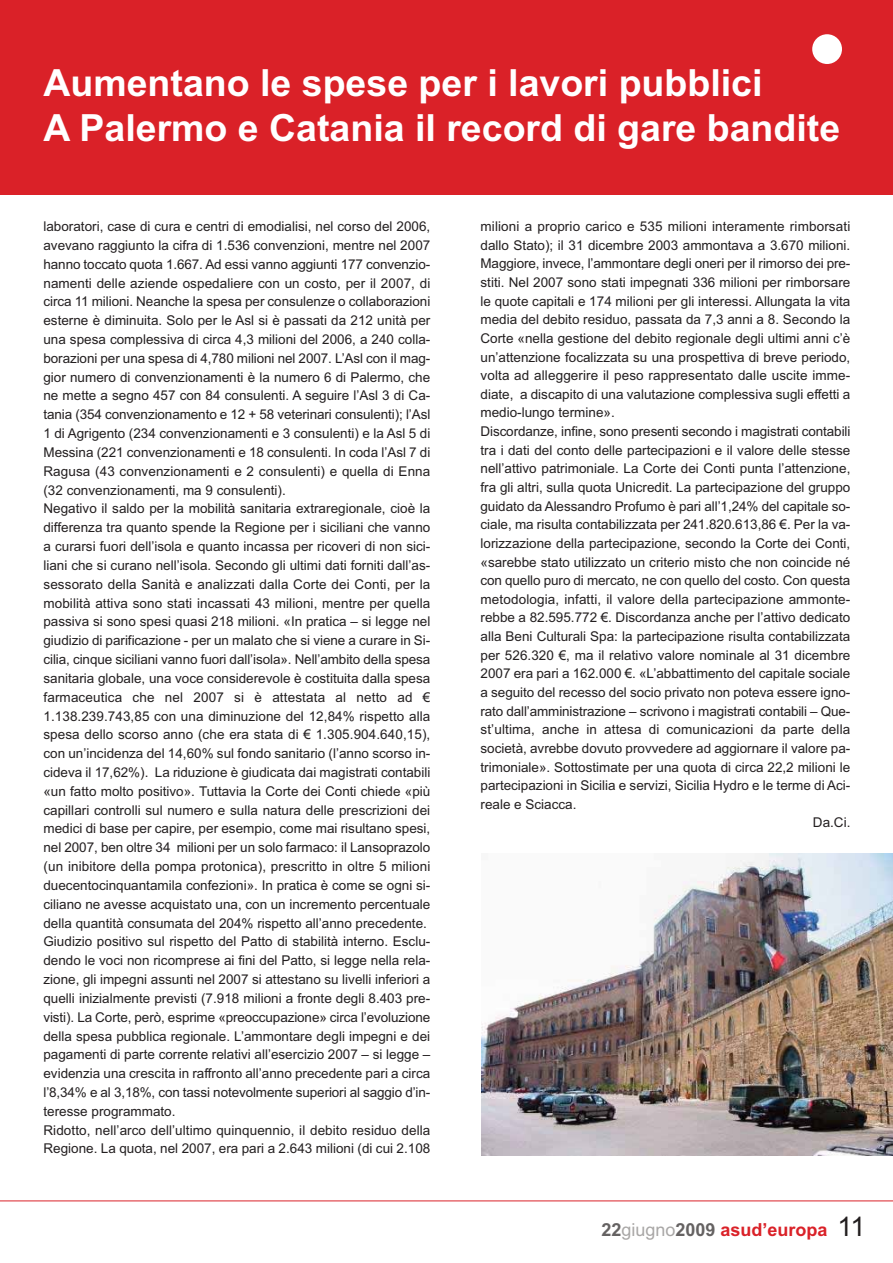
<style>
.page{position:relative;width:893px;height:1263px;background:#fff}
.page>*{position:absolute;margin:0;border:0;box-sizing:border-box;transform-origin:0 0}
.t1{font:700 37.5px/45px "Arial";color:#fff}
.t2{font:700 18px "Arial";color:#da2128}
.t3{font:13.5px/18.8px "Arial";color:#231f20}
.s1{color:#656262}
.s2{font-weight:400;color:#a9a7a6}
.s3{font-weight:400;font-size:27px;color:#231f20}
</style>
<div class="page">
<div style="left:0;top:0;width:892px;height:194px;background:#da2128"></div>
<hr style="left:0;top:1201px;width:892px;height:1px;background:#da2128">
<div style="left:812px;top:34px;width:30px;height:30px;background:#fff;border-radius:50%"></div>
<img style="left:481px;top:853px;width:411px;height:302px">
<h1 class="t1" style="left:43px;top:64px;width:798px">Aumentano le spese per i lavori pubblici<br>A Palermo e Catania il record di gare bandite</h1>
<p class="t3" style="left:43px;top:218px;width:388px">laboratori, case di cura e centri di emodialisi, nel corso del 2006, avevano raggiunto la cifra di 1.536 convenzioni, mentre nel 2007 hanno toccato quota 1.667. Ad essi vanno aggiunti 177 convenzio&shy;namenti delle aziende ospedaliere con un costo, per il 2007, di circa 11 milioni. Neanche la spesa per consulenze o collaborazioni esterne è diminuita. Solo per le Asl si è passati da 212 unità per una spesa complessiva di circa 4,3 milioni del 2006, a 240 colla&shy;borazioni per una spesa di 4,780 milioni nel 2007. L’Asl con il mag&shy;gior numero di convenzionamenti è la numero 6 di Palermo, che ne mette a segno 457 con 84 consulenti. A seguire l’Asl 3 di Ca&shy;tania (354 convenzionamento e 12 + 58 veterinari consulenti); l’Asl 1 di Agrigento (234 convenzionamenti e 3 consulenti) e la Asl 5 di Messina (221 convenzionamenti e 18 consulenti. In coda l’Asl 7 di Ragusa (43 convenzionamenti e 2 consulenti) e quella di Enna (32 convenzionamenti, ma 9 consulenti).<br>Negativo il saldo per la mobilità sanitaria extraregionale, cioè la differenza tra quanto spende la Regione per i siciliani che vanno a curarsi fuori dell’isola e quanto incassa per ricoveri di non sici&shy;liani che si curano nell’isola. Secondo gli ultimi dati forniti dall’as&shy;sessorato della Sanità e analizzati dalla Corte dei Conti, per la mobilità attiva sono stati incassati 43 milioni, mentre per quella passiva si sono spesi quasi 218 milioni. «In pratica – si legge nel giudizio di parificazione - per un malato che si viene a curare in Si&shy;cilia, cinque siciliani vanno fuori dall’isola». Nell’ambito della spesa sanitaria globale, una voce considerevole è costituita dalla spesa farmaceutica che nel 2007 si è attestata al netto ad € 1.138.239.743,85 con una diminuzione del 12,84% rispetto alla spesa dello scorso anno (che era stata di € 1.305.904.640,15), con un’incidenza del 14,60% sul fondo sanitario (l’anno scorso in&shy;cideva il 17,62%). La riduzione è giudicata dai magistrati contabili «un fatto molto positivo». Tuttavia la Corte dei Conti chiede «più capillari controlli sul numero e sulla natura delle prescrizioni dei medici di base per capire, per esempio, come mai risultano spesi, nel 2007, ben oltre 34 milioni per un solo farmaco: il Lansoprazolo (un inibitore della pompa protonica), prescritto in oltre 5 milioni duecentocinquantamila confezioni». In pratica è come se ogni si&shy;ciliano ne avesse acquistato una, con un incremento percentuale della quantità consumata del 204% rispetto all’anno precedente.<br>Giudizio positivo sul rispetto del Patto di stabilità interno. Esclu&shy;dendo le voci non ricomprese ai fini del Patto, si legge nella rela&shy;zione, gli impegni assunti nel 2007 si attestano su livelli inferiori a quelli inizialmente previsti (7.918 milioni a fronte degli 8.403 pre&shy;visti). La Corte, però, esprime «preoccupazione» circa l’evoluzione della spesa pubblica regionale. L’ammontare degli impegni e dei pagamenti di parte corrente relativi all’esercizio 2007 – si legge – evidenzia una crescita in raffronto all’anno precedente pari a circa l’8,34% e al 3,18%, con tassi notevolmente superiori al saggio d’in&shy;teresse programmato.<br>Ridotto, nell’arco dell’ultimo quinquennio, il debito residuo della Regione. La quota, nel 2007, era pari a 2.643 milioni (di cui 2.108</p>
<p class="t3" style="left:480px;top:218px;width:371px">milioni a proprio carico e 535 milioni interamente rimborsati</p>
<p class="t3" style="left:480px;top:237px;width:371px">dallo Stato); il 31 dicembre 2003 ammontava a 3.670 milioni.</p>
<p class="t3" style="left:480px;top:256px;width:371px">Maggiore, invece, l’ammontare degli oneri per il rimorso dei pre-</p>
<p class="t3" style="left:480px;top:274px;width:371px">stiti. Nel 2007 sono stati impegnati 336 milioni per rimborsare</p>
<p class="t3" style="left:480px;top:293px;width:371px">le quote capitali e 174 milioni per gli interessi. Allungata la vita</p>
<p class="t3" style="left:480px;top:311px;width:371px">media del debito residuo, passata da 7,3 anni a 8. Secondo la</p>
<p class="t3" style="left:480px;top:330px;width:371px">Corte «nella gestione del debito regionale degli ultimi anni c’è</p>
<p class="t3" style="left:480px;top:349px;width:371px">un’attenzione focalizzata su una prospettiva di breve periodo,</p>
<p class="t3" style="left:480px;top:367px;width:371px">volta ad alleggerire il peso rappresentato dalle uscite imme-</p>
<p class="t3" style="left:480px;top:386px;width:371px">diate, a discapito di una valutazione complessiva sugli effetti a</p>
<p class="t3" style="left:480px;top:405px;width:136px">medio-lungo termine».</p>
<p class="t3" style="left:480px;top:423px;width:371px">Discordanze, infine, sono presenti secondo i magistrati contabili</p>
<p class="t3" style="left:480px;top:442px;width:371px">tra i dati del conto delle partecipazioni e il valore delle stesse</p>
<p class="t3" style="left:480px;top:461px;width:371px">nell’attivo patrimoniale. La Corte dei Conti punta l’attenzione,</p>
<p class="t3" style="left:480px;top:479px;width:371px">fra gli altri, sulla quota Unicredit. La partecipazione del gruppo</p>
<p class="t3" style="left:480px;top:498px;width:371px">guidato da Alessandro Profumo è pari all’1,24% del capitale so-</p>
<p class="t3" style="left:480px;top:516px;width:371px">ciale, ma risulta contabilizzata per 241.820.613,86 €. Per la va-</p>
<p class="t3" style="left:480px;top:535px;width:371px">lorizzazione della partecipazione, secondo la Corte dei Conti,</p>
<p class="t3" style="left:480px;top:554px;width:371px">«sarebbe stato utilizzato un criterio misto che non coincide né</p>
<p class="t3" style="left:480px;top:572px;width:371px">con quello puro di mercato, ne con quello del costo. Con questa</p>
<p class="t3" style="left:480px;top:591px;width:371px">metodologia, infatti, il valore della partecipazione ammonte-</p>
<p class="t3" style="left:480px;top:610px;width:371px">rebbe a 82.595.772 €. Discordanza anche per l’attivo dedicato</p>
<p class="t3" style="left:480px;top:628px;width:371px">alla Beni Culturali Spa: la partecipazione risulta contabilizzata</p>
<p class="t3" style="left:480px;top:647px;width:371px">per 526.320 €, ma il relativo valore nominale al 31 dicembre</p>
<p class="t3" style="left:480px;top:666px;width:371px">2007 era pari a 162.000 €. «L’abbattimento del capitale sociale</p>
<p class="t3" style="left:480px;top:684px;width:371px">a seguito del recesso del socio privato non poteva essere igno-</p>
<p class="t3" style="left:480px;top:703px;width:371px">rato dall’amministrazione – scrivono i magistrati contabili – Que-</p>
<p class="t3" style="left:480px;top:721px;width:371px">st’ultima, anche in attesa di comunicazioni da parte della</p>
<p class="t3" style="left:480px;top:740px;width:371px">società, avrebbe dovuto provvedere ad aggiornare il valore pa-</p>
<p class="t3" style="left:480px;top:759px;width:371px">trimoniale». Sottostimate per una quota di circa 22,2 milioni le</p>
<p class="t3" style="left:480px;top:777px;width:371px">partecipazioni in Sicilia e servizi, Sicilia Hydro e le terme di Aci-</p>
<p class="t3" style="left:480px;top:796px;width:97px">reale e Sciacca.</p>
<p class="t3" style="left:813px;top:815px;width:39px">Da.Ci.</p>
<h2 class="t2" style="left:601px;top:1223px;width:266px"><span class="s1">22</span><span class="s2">giugno</span><span class="s1">2009</span> asud’europa <span class="s3">11</span></h2>
</div>
